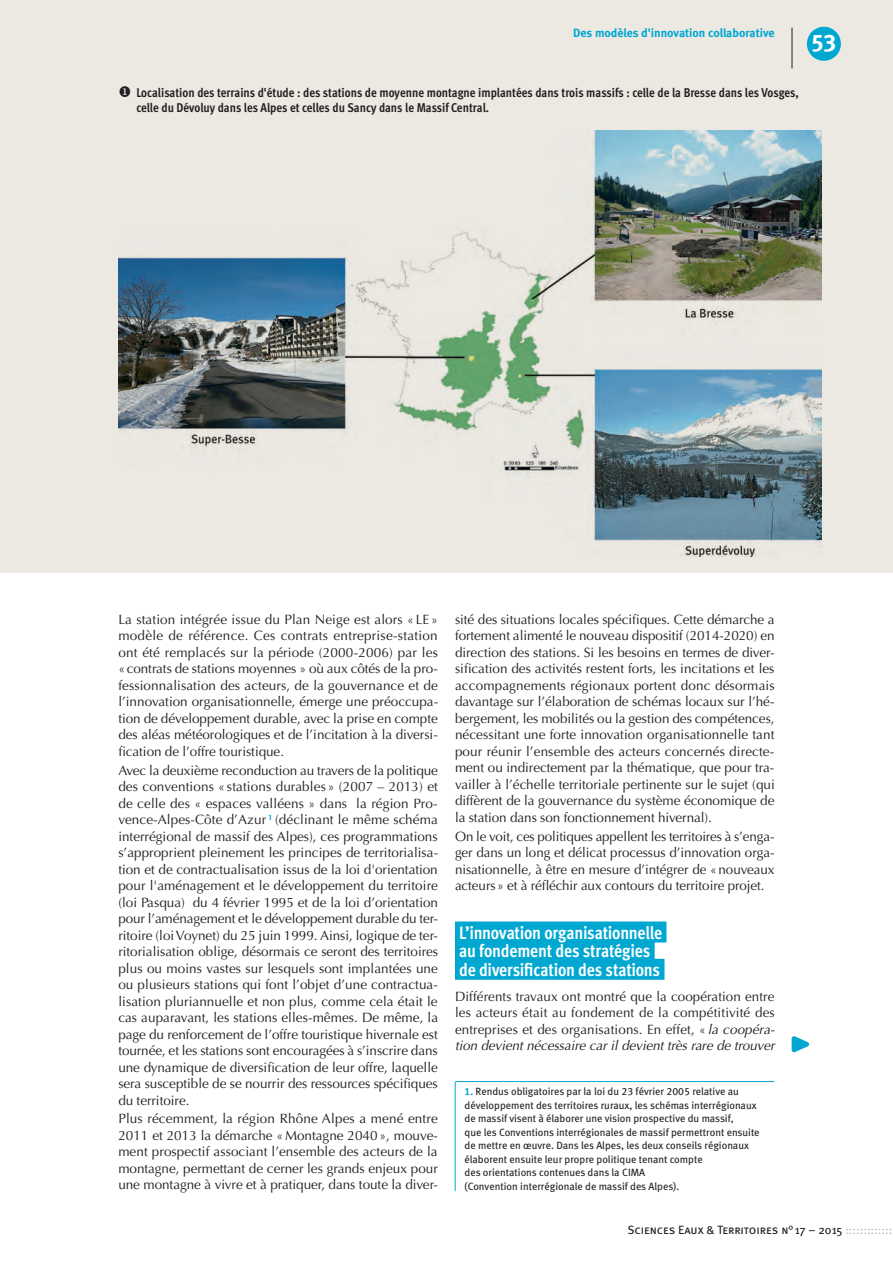
<style>
.page{position:relative;width:893px;height:1263px;background:#fff}
.page>*{position:absolute;margin:0;border:0;box-sizing:border-box;transform-origin:0 0}
.t1{font:24px "Meta Bold Caps Expert";color:#fff}
.t2{font:700 18px/18.6px "Meta Cond OT";letter-spacing:-.015em;color:#fff}
.t3{font:13.5px/16.5px "Optima";letter-spacing:-.005em;color:#231f20;text-align:justify}
.t4{font:700 12.75px/15px "Meta Cond OT";color:#231f20}
.t5{font:12px "Meta Book Caps";letter-spacing:-.005em;color:#231f20}
.t6{font:700 12px "Meta";color:#00a7d1}
.t7{font:10.5px/13.5px "Meta Book LF";color:#231f20}
.s1{font-style:italic}
.s2{font-family:"Meta Bold LF";color:#00a7d1}
.s3{color:#bcbdc0}
</style>
<div class="page">
<div style="left:0;top:0;width:893px;height:573px;background:#ece9e3"></div>
<div style="left:455px;top:921px;width:211px;height:21px;background:#00a7d1"></div>
<div style="left:455px;top:940px;width:200px;height:21px;background:#00a7d1"></div>
<div style="left:455px;top:959px;width:209px;height:21px;background:#00a7d1"></div>
<svg style="left:791px;top:1036px;width:19px;height:17px"></svg>
<hr style="left:455px;top:1081px;width:319px;height:1px;background:#00a7d1">
<hr style="left:455px;top:1082px;width:1px;height:109px;background:#00a7d1">
<img style="left:118px;top:130px;width:703px;height:427px">
<div style="left:807px;top:27px;width:34px;height:34px;background:#00a7d1;border-radius:50%"></div>
<hr style="left:792px;top:28px;width:1px;height:40px;background:#231f20">
<p class="t6" style="left:573px;top:26px;width:203px">Des modèles d'innovation collaborative</p>
<p class="t4" style="left:136px;top:85px;width:664px;text-indent:-18px">◆ Localisation des terrains d'étude : des stations de moyenne montagne implantées dans trois massifs : celle de la Bresse dans les Vosges, celle du Dévoluy dans les Alpes et celles du Sancy dans le Massif Central.</p>
<h1 class="t1" style="left:812px;top:28px;width:26px">53</h1>
<p class="t3" style="left:118px;top:611px;width:321px">La station intégrée issue du Plan Neige est alors « LE » modèle de référence. Ces contrats entreprise-station ont été remplacés sur la période (2000-2006) par les «contrats de stations moyennes » où aux côtés de la pro&shy;fessionnalisation des acteurs, de la gouvernance et de l’innovation organisationnelle, émerge une préoccupa&shy;tion de développement durable, avec la prise en compte des aléas météorologiques et de l’incitation à la diversi&shy;fication de l’offre touristique.</p>
<p class="t3" style="left:118px;top:762px;width:321px">Avec la deuxième reconduction au travers de la politique des conventions « stations durables » (2007 – 2013) et de celle des « espaces valléens » dans la région Pro&shy;vence-Alpes-Côte d’Azur <sup>1</sup> (déclinant le même schéma interrégional de massif des Alpes), ces programmations s’approprient pleinement les principes de territorialisa&shy;tion et de contractualisation issus de la loi d'orientation pour l'aménagement et le développement du territoire (loi Pasqua) du 4 février 1995 et de la loi d’orientation pour l’aménagement et le développement durable du ter&shy;ritoire (loi Voynet) du 25 juin 1999. Ainsi, logique de ter&shy;ritorialisation oblige, désormais ce seront des territoires plus ou moins vastes sur lesquels sont implantées une ou plusieurs stations qui font l’objet d’une contractua&shy;lisation pluriannuelle et non plus, comme cela était le cas auparavant, les stations elles-mêmes. De même, la page du renforcement de l’offre touristique hivernale est tournée, et les stations sont encouragées à s’inscrire dans une dynamique de diversification de leur offre, laquelle sera susceptible de se nourrir des ressources spécifiques du territoire.</p>
<p class="t3" style="left:118px;top:1110px;width:321px">Plus récemment, la région Rhône Alpes a mené entre 2011 et 2013 la démarche «Montagne 2040», mouve&shy;ment prospectif associant l’ensemble des acteurs de la montagne, permettant de cerner les grands enjeux pour une montagne à vivre et à pratiquer, dans toute la diver-</p>
<p class="t3" style="left:455px;top:611px;width:321px">sité des situations locales spécifiques. Cette démarche a fortement alimenté le nouveau dispositif (2014-2020) en direction des stations. Si les besoins en termes de diver&shy;sification des activités restent forts, les incitations et les accompagnements régionaux portent donc désormais davantage sur l’élaboration de schémas locaux sur l’hé&shy;bergement, les mobilités ou la gestion des compétences, nécessitant une forte innovation organisationnelle tant pour réunir l’ensemble des acteurs concernés directe&shy;ment ou indirectement par la thématique, que pour tra&shy;vailler à l’échelle territoriale pertinente sur le sujet (qui diffèrent de la gouvernance du système économique de la station dans son fonctionnement hivernal).</p>
<p class="t3" style="left:455px;top:828px;width:321px">On le voit, ces politiques appellent les territoires à s’enga&shy;ger dans un long et délicat processus d’innovation orga&shy;nisationnelle, à être en mesure d’intégrer de «nouveaux acteurs» et à réfléchir aux contours du territoire projet.</p>
<h2 class="t2" style="left:459px;top:923px;width:204px">L’innovation organisationnelle au fondement des stratégies de diversification des stations</h2>
<p class="t3" style="left:455px;top:988px;width:321px">Différents travaux ont montré que la coopération entre les acteurs était au fondement de la compétitivité des entreprises et des organisations. En effet, « <span class="s1">la coopéra&shy;tion devient nécessaire car il devient très rare de trouver</span></p>
<p class="t7" style="left:465px;top:1085px;width:297px"><span class="s2">1.</span> Rendus obligatoires par la loi du 23 février 2005 relative au développement des territoires ruraux, les schémas interrégionaux de massif visent à élaborer une vision prospective du massif,<br>que les Conventions interrégionales de massif permettront ensuite de mettre en œuvre. Dans les Alpes, les deux conseils régionaux élaborent ensuite leur propre politique tenant compte<br>des orientations contenues dans la CIMA<br>(Convention interrégionale de massif des Alpes).</p>
<p class="t5" style="left:627px;top:1223px;width:266px">Sciences Eaux &amp; Territoires n° 17 – 2015 <span class="s3">:::::::::::::</span></p>
</div>
